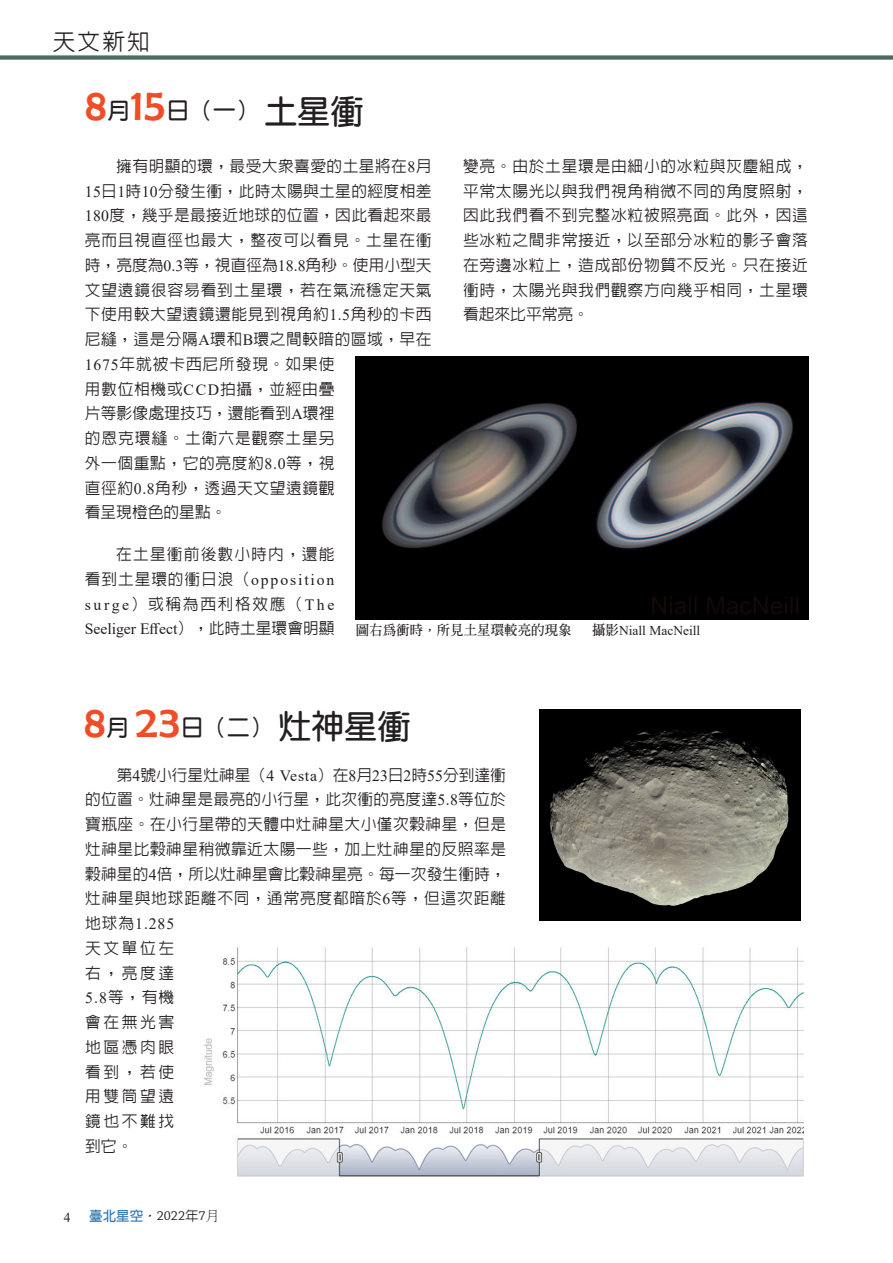
<style>
.page{position:relative;width:893px;height:1263px;background:#fff}
.page>*{position:absolute;margin:0;border:0;box-sizing:border-box;transform-origin:0 0}
.內文{font:700 22.5px "Yen Round";color:#231f20}
.t1{font:500 22.5px "Lin Gothic";color:#231f20}
.內文-2{font:500 15.75px/24.8px "Lin Gothic";letter-spacing:.035em;color:#231f20}
.說明文字{font:13.5px "Times New Roman";color:#231f20}
.說明文字-2{font:700 13.5px "Inn Ming";color:#231f20}
.t2{font:13.5px "Chaparral Pro";color:#231f20}
.s1{font-family:"Berlin Sans FB";font-weight:400;font-size:45px;color:#f04c27}
.s2{font-size:33px}
.s3{font-family:"Times New Roman";font-weight:400}
.s4{font-family:"Inn Ming";font-weight:700}
.s5{font-family:"Lin Gothic";font-weight:700;color:#3077af}
.s6{font-family:"Lin Gothic";font-weight:500;font-style:italic}
.s7{font-family:"Lin Gothic";font-weight:500}
.s8{font-family:"Adobe Ming Std";font-weight:300}
</style>
<div class="page">
<div style="left:0;top:55px;width:893px;height:5px;background:#4b6c5c"></div>
<img style="left:356px;top:356px;width:452px;height:263px">
<img style="left:204px;top:947px;width:600px;height:230px">
<img style="left:539px;top:709px;width:261px;height:211px">
<h1 class="t1" style="left:53px;top:29px;width:98px">天文新知</h1>
<p class="內文" style="left:86px;top:99px;width:279px"><span class="s1">8</span>月<span class="s1">15</span>日（一）<span class="s2">土星衝</span></p>
<p class="內文-2" style="left:85px;top:153px;width:348px;text-indent:32px">擁有明顯的環，最受大眾喜愛的土星將在<span class="s3">8</span>月<br><span class="s3">15</span>日<span class="s3">1</span>時<span class="s3">10</span>分發生衝，此時太陽與土星的經度相差<br><span class="s3">180</span>度，幾乎是最接近地球的位置，因此看起來最亮而且視直徑也最大，整夜可以看見。土星在衝時，亮度為<span class="s3">0.3</span>等，視直徑為<span class="s3">18.8</span>角秒。使用小型天文望遠鏡很容易看到土星環，若在氣流穩定天氣下使用較大望遠鏡還能見到視角約<span class="s3">1.5</span>角秒的卡西尼縫，這是分隔<span class="s3">A</span>環和<span class="s3">B</span>環之間較暗的區域，早在<br><span class="s3">1675</span>年就被卡西尼所發現。如果使<br>用數位相機或<span class="s3">CCD</span>拍攝，並經由疊<br>片等影像處理技巧，還能看到<span class="s3">A</span>環裡<br>的恩克環縫。土衛六是觀察土星另<br>外一個重點，它的亮度約<span class="s3">8.0</span>等，視<br>直徑約<span class="s3">0.8</span>角秒，透過天文望遠鏡觀<br>看呈現橙色的星點。</p>
<p class="內文-2" style="left:85px;top:542px;width:251px;text-align:justify;text-indent:32px">在土星衝前後數小時內，還能看到土星環的衝日浪（<span class="s3">opposition surge</span>）或稱為西利格效應（<span class="s3">The Seeliger Effect</span>），此時土星環會明顯</p>
<p class="內文-2" style="left:463px;top:153px;width:346px;text-align:justify">變亮。由於土星環是由細小的冰粒與灰塵組成，平常太陽光以與我們視角稍微不同的角度照射，因此我們看不到完整冰粒被照亮面。此外，因這些冰粒之間非常接近，以至部分冰粒的影子會落在旁邊冰粒上，造成部份物質不反光。只在接近衝時，太陽光與我們觀察方向幾乎相同，土星環看起來比平常亮。</p>
<p class="說明文字-2" style="left:356px;top:623px;width:217px">圖右為衝時，所見土星環較亮的現象</p>
<p class="說明文字" style="left:592px;top:621px;width:110px"><span class="s4">攝影</span>Niall MacNeill</p>
<p class="內文" style="left:85px;top:716px;width:327px"><span class="s1">8</span>月 <span class="s1">23</span>日（二）<span class="s2">灶神星衝</span></p>
<p class="內文-2" style="left:85px;top:762px;width:422px;text-indent:32px">第<span class="s3">4</span>號小行星灶神星（<span class="s3">4 Vesta</span>）在<span class="s3">8</span>月<span class="s3">23</span>日<span class="s3">2</span>時<span class="s3">55</span>分到達衝的位置。灶神星是最亮的小行星，此次衝的亮度達<span class="s3">5.8</span>等位於寶瓶座。在小行星帶的天體中灶神星大小僅次穀神星，但是灶神星比穀神星稍微靠近太陽一些，加上灶神星的反照率是穀神星的<span class="s3">4</span>倍，所以灶神星會比穀神星亮。每一次發生衝時，灶神星與地球距離不同，通常亮度都暗於<span class="s3">6</span>等，但這次距離地球為<span class="s3">1.285<br></span>天文單位左<br>右，亮度達<br><span class="s3">5.8</span>等，有機<br>會在無光害<br>地區憑肉眼<br>看到，若使<br>用雙筒望遠<br>鏡也不難找<br>到它。</p>
<p class="說明文字" style="left:64px;top:1208px;width:8px">4</p>
<p class="t2" style="left:89px;top:1209px;width:131px"><span class="s5">臺北星空</span><span class="s6">‧</span>2022<span class="s7">年</span>7<span class="s8">月</span></p>
</div>
